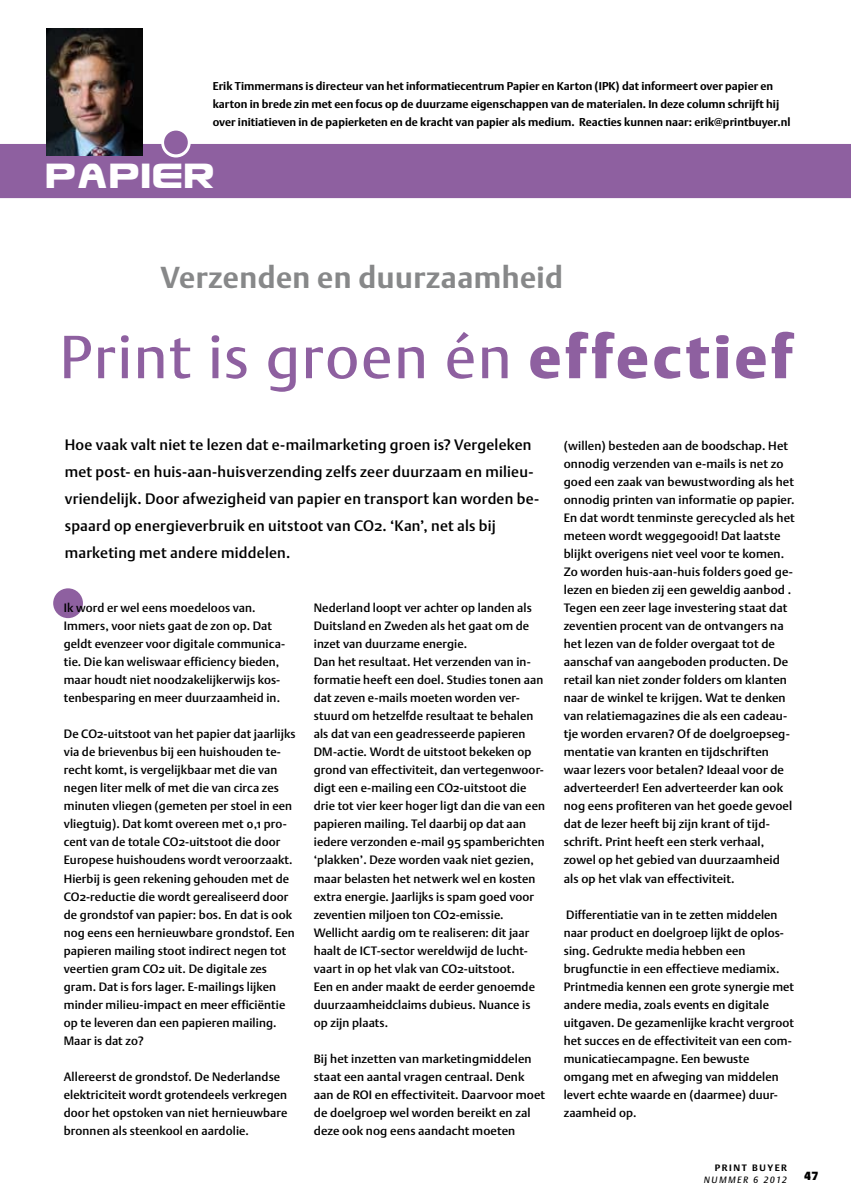
<style>
.page{position:relative;width:851px;height:1204px;background:#fff}
.page>*{position:absolute;margin:0;border:0;box-sizing:border-box;transform-origin:0 0}
.t1{font:60px "DTL Argo ST";letter-spacing:.025em;color:#8e60a0}
.t2{font:42px "Usuzi";letter-spacing:.015em;color:#fff}
.t3{font:700 30px "DTL Argo ST";letter-spacing:.015em;color:#878889}
.t4{font:15px/26.8px "DTL Argo ST Medium";letter-spacing:.015em;color:#000}
.t5{font:900 15px "DTL Argo T Caps";color:#000;scale:.95 1}
.t6{font:12px/18px "DTL Argo ST Medium";letter-spacing:.01em;color:#000}
.t7{font:italic 300 12px "DTL Argo T Caps";letter-spacing:.095em;color:#000}
.t8{font:500 12px "DTL Argo T Caps";letter-spacing:.095em;color:#000}
.t9{font:700 11.25px/18px "DTL Argo ST";color:#000}
.s1{font-family:"DTL Argo ST Black"}
</style>
<div class="page">
<div style="left:0;top:144px;width:850px;height:54px;background:#8e60a0"></div>
<div style="left:164px;top:131px;width:24px;height:23px;background:#8e60a0;border-radius:50%"></div>
<div style="left:53px;top:588px;width:30px;height:30px;background:#8e60a0;border-radius:50%"></div>
<img style="left:47px;top:28px;width:95px;height:128px">
<p class="t9" style="left:213px;top:77px;width:579px">Erik Timmermans is directeur van het informatiecentrum Papier en Karton (IPK) dat informeert over papier en karton in brede zin met een focus op de duurzame eigenschappen van de materialen. In deze column schrijft hij over initiatieven in de papierketen en de kracht van papier als medium. Reacties kunnen naar: erik@printbuyer.nl</p>
<h2 class="t2" style="left:47px;top:154px;width:171px">papier</h2>
<h3 class="t3" style="left:160px;top:259px;width:404px">Verzenden en duurzaamheid</h3>
<h1 class="t1" style="left:60px;top:321px;width:734px">Print is groen én <span class="s1">effectief</span></h1>
<p class="t4" style="left:65px;top:431px;width:476px">Hoe vaak valt niet te lezen dat e-mailmarketing groen is? Vergeleken met post- en huis-aan-huisverzending zelfs zeer duurzaam en milieu&shy;vriendelijk. Door afwezigheid van papier en transport kan worden be&shy;spaard op energieverbruik en uitstoot van CO2. ‘Kan’, net als bij marketing met andere middelen.</p>
<p class="t6" style="left:64px;top:599px;width:223px">Ik word er wel eens moedeloos van.<br>Immers, voor niets gaat de zon op. Dat geldt evenzeer voor digitale communica&shy;tie. Die kan weliswaar efficiency bieden, maar houdt niet noodzakelijkerwijs kos&shy;tenbesparing en meer duurzaamheid in.</p>
<p class="t6" style="left:64px;top:725px;width:233px">De CO2-uitstoot van het papier dat jaarlijks via de brievenbus bij een huishouden te&shy;recht komt, is vergelijkbaar met die van negen liter melk of met die van circa zes minuten vliegen (gemeten per stoel in een vliegtuig). Dat komt overeen met 0,1 pro&shy;cent van de totale CO2-uitstoot die door Europese huishoudens wordt veroorzaakt.<br>Hierbij is geen rekening gehouden met de CO2-reductie die wordt gerealiseerd door de grondstof van papier: bos. En dat is ook nog eens een hernieuwbare grondstof. Een papieren mailing stoot indirect negen tot veertien gram CO2 uit. De digitale zes gram. Dat is fors lager. E-mailings lijken minder milieu-impact en meer efficiëntie op te leveren dan een papieren mailing.<br>Maar is dat zo?</p>
<p class="t6" style="left:64px;top:1067px;width:225px">Allereerst de grondstof. De Nederlandse elektriciteit wordt grotendeels verkregen door het opstoken van niet hernieuwbare bronnen als steenkool en aardolie.</p>
<p class="t6" style="left:314px;top:599px;width:232px">Nederland loopt ver achter op landen als Duitsland en Zweden als het gaat om de inzet van duurzame energie.<br>Dan het resultaat. Het verzenden van in&shy;formatie heeft een doel. Studies tonen aan dat zeven e-mails moeten worden ver&shy;stuurd om hetzelfde resultaat te behalen als dat van een geadresseerde papieren DM-actie. Wordt de uitstoot bekeken op grond van effectiviteit, dan vertegenwoor&shy;digt een e-mailing een CO2-uitstoot die drie tot vier keer hoger ligt dan die van een papieren mailing. Tel daarbij op dat aan iedere verzonden e-mail 95 spamberichten ‘plakken’. Deze worden vaak niet gezien, maar belasten het netwerk wel en kosten extra energie. Jaarlijks is spam goed voor zeventien miljoen ton CO2-emissie.<br>Wellicht aardig om te realiseren: dit jaar haalt de ICT-sector wereldwijd de lucht&shy;vaart in op het vlak van CO2-uitstoot.<br>Een en ander maakt de eerder genoemde duurzaamheidclaims dubieus. Nuance is op zijn plaats.</p>
<p class="t6" style="left:314px;top:1049px;width:233px">Bij het inzetten van marketingmiddelen staat een aantal vragen centraal. Denk aan de ROI en effectiviteit. Daarvoor moet de doelgroep wel worden bereikt en zal deze ook nog eens aandacht moeten</p>
<p class="t6" style="left:563px;top:437px;width:233px">(willen) besteden aan de boodschap. Het onnodig verzenden van e-mails is net zo goed een zaak van bewustwording als het onnodig printen van informatie op papier.<br>En dat wordt tenminste gerecycled als het meteen wordt weggegooid! Dat laatste blijkt overigens niet veel voor te komen.<br>Zo worden huis-aan-huis folders goed ge&shy;lezen en bieden zij een geweldig aanbod .<br>Tegen een zeer lage investering staat dat zeventien procent van de ontvangers na het lezen van de folder overgaat tot de aanschaf van aangeboden producten. De retail kan niet zonder folders om klanten naar de winkel te krijgen. Wat te denken van relatiemagazines die als een cadeau&shy;tje worden ervaren? Of de doelgroepseg&shy;mentatie van kranten en tijdschriften waar lezers voor betalen? Ideaal voor de adverteerder! Een adverteerder kan ook nog eens profiteren van het goede gevoel dat de lezer heeft bij zijn krant of tijd&shy;schrift. Print heeft een sterk verhaal, zowel op het gebied van duurzaamheid als op het vlak van effectiviteit.</p>
<p class="t6" style="left:563px;top:905px;width:232px">Differentiatie van in te zetten middelen naar product en doelgroep lijkt de oplos&shy;sing. Gedrukte media hebben een brugfunctie in een effectieve mediamix.<br>Printmedia kennen een grote synergie met andere media, zoals events en digitale uitgaven. De gezamenlijke kracht vergroot het succes en de effectiviteit van een com&shy;municatiecampagne. Een bewuste omgang met en afweging van middelen levert echte waarde en (daarmee) duur&shy;zaamheid op.</p>
<p class="t8" style="left:714px;top:1159px;width:74px">print buyer</p>
<p class="t7" style="left:703px;top:1171px;width:85px">nummer 6 2012</p>
<p class="t5" style="left:804px;top:1165px;width:16px">47</p>
</div>
